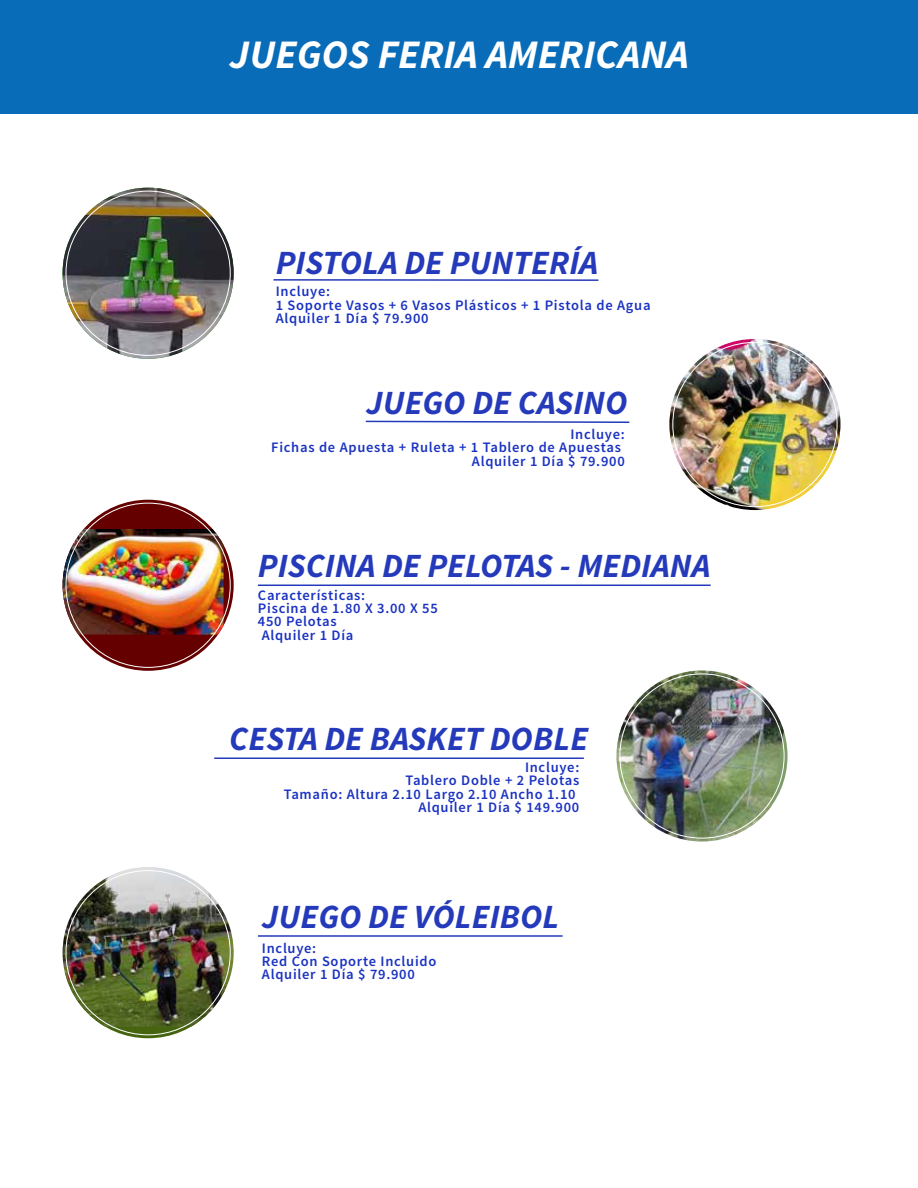
<style>
.page{position:relative;width:918px;height:1188px;background:#fff}
.page>*{position:absolute;margin:0;border:0;box-sizing:border-box;transform-origin:0 0}
.t1{font:italic 700 40.5px "Source Sans Pro";color:#fff}
.t2{font:italic 700 33.9px "Source Sans Pro";color:#243aba}
.t3{font:600 14.55px/13.4px "Source Sans Pro";letter-spacing:.05em;color:#1a32c1}
</style>
<div class="page">
<div style="left:0;top:0;width:918px;height:114px;background:#096cb9"></div>
<svg style="left:63px;top:188px;width:171px;height:171px"></svg>
<img style="left:63px;top:188px;width:171px;height:171px;border-radius:86px">
<hr style="left:273px;top:279px;width:325px;height:2px;background:#243aba">
<img style="left:669px;top:339px;width:172px;height:171px;border-radius:86px">
<svg style="left:365px;top:420px;width:265px;height:3px"></svg>
<div style="left:63px;top:500px;width:171px;height:171px;background:#650001;border-radius:86px"></div>
<img style="left:63px;top:529px;width:161px;height:106px">
<hr style="left:258px;top:585px;width:453px;height:1px;background:#243aba">
<svg style="left:784px;top:732px;width:4px;height:48px"></svg>
<img style="left:616px;top:670px;width:168px;height:172px">
<hr style="left:214px;top:758px;width:370px;height:1px;background:#243aba">
<svg style="left:104px;top:1026px;width:88px;height:12px"></svg>
<img style="left:63px;top:867px;width:171px;height:159px">
<hr style="left:258px;top:935px;width:305px;height:2px;background:#243aba">
<h1 class="t1" style="left:229px;top:28px;width:461px">JUEGOS FERIA AMERICANA</h1>
<h2 class="t2" style="left:276px;top:241px;width:324px">PISTOLA DE PUNTERÍA</h2>
<p class="t3" style="left:276px;top:285px;width:376px">Incluye:<br>1 Soporte Vasos + 6 Vasos Plásticos + 1 Pistola de Agua<br>Alquiler 1 Día $ 79.900</p>
<h2 class="t2" style="left:366px;top:381px;width:263px">JUEGO DE CASINO</h2>
<p class="t3" style="left:271px;top:428px;width:355px;text-align:right">Incluye:<br>Fichas de Apuesta + Ruleta + 1 Tablero de Apuestas<br>Alquiler 1 Día $ 79.900</p>
<h2 class="t2" style="left:258px;top:544px;width:454px">PISCINA DE PELOTAS - MEDIANA</h2>
<p class="t3" style="left:258px;top:589px;width:181px">Características:<br>Piscina de 1.80 X 3.00 X 55<br>450 Pelotas<br>Alquiler 1 Día</p>
<h2 class="t2" style="left:229px;top:717px;width:361px">CESTA DE BASKET DOBLE</h2>
<p class="t3" style="left:284px;top:761px;width:297px;text-align:right">Incluye:<br>Tablero Doble + 2 Pelotas<br>Tamaño: Altura 2.10 Largo 2.10 Ancho 1.10<br>Alquiler 1 Día $ 149.900</p>
<h2 class="t2" style="left:262px;top:895px;width:299px">JUEGO DE VÓLEIBOL</h2>
<p class="t3" style="left:262px;top:942px;width:176px">Incluye:<br>Red Con Soporte Incluido<br>Alquiler 1 Día $ 79.900</p>
</div>
